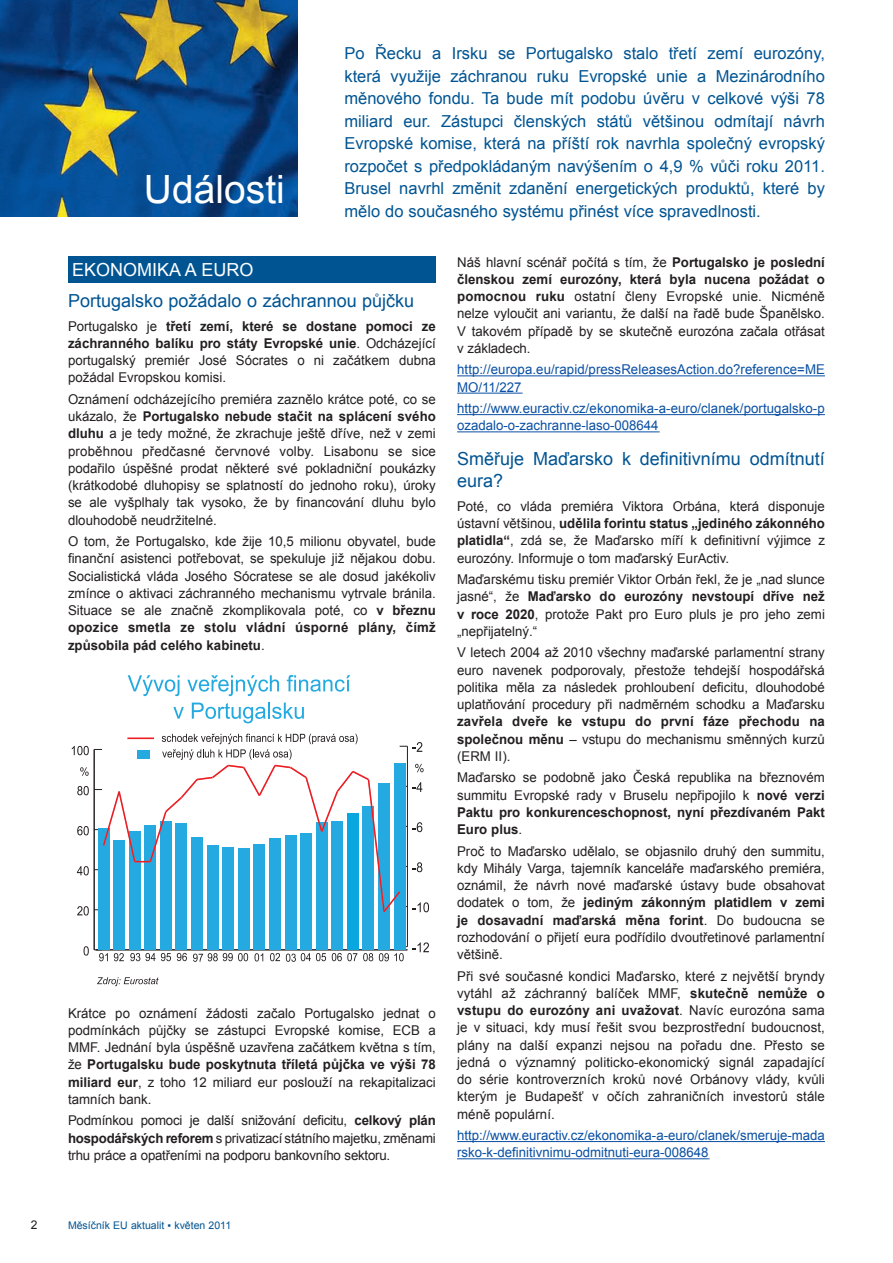
<style>
.page{position:relative;width:893px;height:1263px;background:#fff}
.page>*{position:absolute;margin:0;border:0;box-sizing:border-box;transform-origin:0 0}
.t1{font:39px "Arial";color:#fff}
.t2{font:18px/22.5px "Arial";color:#005492}
.t3{font:18px "Arial";color:#fff}
.t4{font:16.5px/22.5px "Arial";color:#005492;text-align:justify}
.t5{font:13.5px/17.2px "Arial";color:#231f20;text-align:justify}
.t6{font:13.5px/17.2px "Arial";color:#094fa3}
.t7{font:700 13.5px/17.2px "Arial";letter-spacing:.01em;color:#231f20;text-align:justify}
.t8{font:12px "Arial";color:#231f20}
.t9{font:10.5px "Arial";color:#005492}
.s1{font-weight:700}
.s2{font-weight:400}
</style>
<div class="page">
<img style="left:0;top:0;width:298px;height:217px">
<hr style="left:457px;top:375px;width:368px;height:1px;background:#094fa3">
<hr style="left:457px;top:393px;width:65px;height:1px;background:#094fa3">
<hr style="left:457px;top:414px;width:368px;height:1px;background:#094fa3">
<hr style="left:457px;top:431px;width:202px;height:1px;background:#094fa3">
<hr style="left:457px;top:1141px;width:368px;height:1px;background:#094fa3">
<hr style="left:457px;top:1158px;width:252px;height:1px;background:#094fa3">
<div style="left:68px;top:257px;width:368px;height:26px;background:#005492"></div>
<hr style="left:96px;top:949px;width:311px;height:1px;background:#231f20">
<svg style="left:84px;top:946px;width:5px;height:10px"></svg>
<svg style="left:77px;top:906px;width:12px;height:9px"></svg>
<svg style="left:77px;top:866px;width:12px;height:9px"></svg>
<svg style="left:77px;top:826px;width:12px;height:9px"></svg>
<svg style="left:77px;top:786px;width:12px;height:9px"></svg>
<svg style="left:72px;top:746px;width:17px;height:9px"></svg>
<hr style="left:94px;top:749px;width:1px;height:201px;background:#231f20">
<svg style="left:413px;top:942px;width:16px;height:10px"></svg>
<svg style="left:413px;top:902px;width:16px;height:10px"></svg>
<svg style="left:413px;top:862px;width:9px;height:10px"></svg>
<svg style="left:413px;top:822px;width:9px;height:10px"></svg>
<svg style="left:413px;top:782px;width:9px;height:10px"></svg>
<svg style="left:413px;top:742px;width:9px;height:10px"></svg>
<div style="left:98px;top:828px;width:11px;height:122px;background:#24aae1"></div>
<div style="left:114px;top:841px;width:11px;height:109px;background:#24aae1"></div>
<div style="left:129px;top:831px;width:11px;height:119px;background:#24aae1"></div>
<div style="left:145px;top:825px;width:11px;height:125px;background:#24aae1"></div>
<div style="left:160px;top:821px;width:11px;height:129px;background:#24aae1"></div>
<div style="left:176px;top:824px;width:11px;height:126px;background:#24aae1"></div>
<div style="left:191px;top:837px;width:12px;height:113px;background:#24aae1"></div>
<div style="left:207px;top:845px;width:11px;height:105px;background:#24aae1"></div>
<div style="left:223px;top:847px;width:11px;height:103px;background:#24aae1"></div>
<div style="left:238px;top:849px;width:11px;height:101px;background:#24aae1"></div>
<div style="left:254px;top:844px;width:11px;height:106px;background:#24aae1"></div>
<div style="left:269px;top:838px;width:12px;height:112px;background:#24aae1"></div>
<div style="left:285px;top:836px;width:11px;height:114px;background:#24aae1"></div>
<div style="left:301px;top:833px;width:11px;height:117px;background:#24aae1"></div>
<div style="left:316px;top:822px;width:11px;height:128px;background:#24aae1"></div>
<div style="left:332px;top:822px;width:11px;height:128px;background:#24aae1"></div>
<div style="left:347px;top:813px;width:11px;height:137px;background:#08a7e0"></div>
<div style="left:363px;top:806px;width:11px;height:144px;background:#24aae1"></div>
<div style="left:378px;top:783px;width:12px;height:167px;background:#24aae1"></div>
<div style="left:394px;top:763px;width:11px;height:187px;background:#24aae1"></div>
<svg style="left:379px;top:953px;width:25px;height:8px"></svg>
<svg style="left:363px;top:953px;width:10px;height:8px"></svg>
<svg style="left:332px;top:953px;width:25px;height:8px"></svg>
<svg style="left:286px;top:953px;width:40px;height:9px"></svg>
<svg style="left:270px;top:953px;width:10px;height:8px"></svg>
<svg style="left:255px;top:953px;width:8px;height:8px"></svg>
<svg style="left:193px;top:953px;width:55px;height:9px"></svg>
<svg style="left:177px;top:953px;width:10px;height:8px"></svg>
<svg style="left:161px;top:953px;width:10px;height:8px"></svg>
<svg style="left:130px;top:953px;width:25px;height:8px"></svg>
<svg style="left:114px;top:953px;width:10px;height:8px"></svg>
<svg style="left:99px;top:953px;width:9px;height:8px"></svg>
<svg style="left:128px;top:675px;width:52px;height:21px"></svg>
<svg style="left:187px;top:675px;width:92px;height:21px"></svg>
<svg style="left:287px;top:675px;width:63px;height:17px"></svg>
<svg style="left:173px;top:707px;width:11px;height:12px"></svg>
<svg style="left:192px;top:702px;width:112px;height:21px"></svg>
<svg style="left:97px;top:977px;width:62px;height:9px"></svg>
<svg style="left:80px;top:767px;width:9px;height:9px"></svg>
<svg style="left:415px;top:764px;width:9px;height:8px"></svg>
<svg style="left:102px;top:734px;width:300px;height:180px"></svg>
<p class="t8" style="left:31px;top:1217px;width:8px">2</p>
<h1 class="t1" style="left:144px;top:163px;width:142px">Události</h1>
<p class="t4" style="left:344px;top:42px;width:482px">Po Řecku a Irsku se Portugalsko stalo třetí zemí eurozóny, která využije záchranou ruku Evropské unie a Mezinárodního měnového fondu. Ta bude mít podobu úvěru v celkové výši 78 miliard eur. Zástupci členských států většinou odmítají návrh Evropské komise, která na příští rok navrhla společný evropský rozpočet s předpokládaným navýšením o 4,9 % vůči roku 2011.<br>Brusel navrhl změnit zdanění energetických produktů, které by mělo do současného systému přinést více spravedlnosti.</p>
<h2 class="t3" style="left:72px;top:258px;width:183px">EKONOMIKA A EURO</h2>
<h2 class="t2" style="left:68px;top:289px;width:348px">Portugalsko požádalo o záchrannou půjčku</h2>
<p class="t5" style="left:68px;top:317px;width:369px">Portugalsko je <span class="s1">třetí zemí, které se dostane pomoci ze záchranného balíku pro státy Evropské unie</span>. Odcházející portugalský premiér José Sócrates o ni začátkem dubna požádal Evropskou komisi.</p>
<p class="t5" style="left:68px;top:391px;width:369px">Oznámení odcházejícího premiéra zaznělo krátce poté, co se ukázalo, že <span class="s1">Portugalsko nebude stačit na splácení svého dluhu</span> a je tedy možné, že zkrachuje ještě dříve, než v zemi proběhnou předčasné červnové volby. Lisabonu se sice podařilo úspěšné prodat některé své pokladniční poukázky (krátkodobé dluhopisy se splatností do jednoho roku), úroky se ale vyšplhaly tak vysoko, že by financování dluhu bylo dlouhodobě neudržitelné.</p>
<p class="t5" style="left:68px;top:533px;width:369px">O tom, že Portugalsko, kde žije 10,5 milionu obyvatel, bude finanční asistenci potřebovat, se spekuluje již nějakou dobu.<br>Socialistická vláda Josého Sócratese se ale dosud jakékoliv zmínce o aktivaci záchranného mechanismu vytrvale bránila.<br>Situace se ale značně zkomplikovala poté, co <span class="s1">v březnu opozice smetla ze stolu vládní úsporné plány, čímž způsobila pád celého kabinetu</span>.</p>
<p class="t5" style="left:68px;top:1004px;width:369px">Krátce po oznámení žádosti začalo Portugalsko jednat o podmínkách půjčky se zástupci Evropské komise, ECB a MMF. Jednání byla úspěšně uzavřena začátkem května s tím, že <span class="s1">Portugalsku bude poskytnuta tříletá půjčka ve výši 78 miliard eur</span>, z toho 12 miliard eur poslouží na rekapitalizaci tamních bank.</p>
<p class="t5" style="left:68px;top:1112px;width:369px">Podmínkou pomoci je další snižování deficitu, <span class="s1">celkový plán hospodářských reforem</span> s privatizací státního majetku, změnami trhu práce a opatřeními na podporu bankovního sektoru.</p>
<p class="t5" style="left:457px;top:253px;width:369px">Náš hlavní scénář počítá s tím, že <span class="s1">Portugalsko je poslední členskou zemí eurozóny, která byla nucena požádat o pomocnou ruku</span> ostatní členy Evropské unie. Nicméně nelze vyloučit ani variantu, že další na řadě bude Španělsko.<br>V takovém případě by se skutečně eurozóna začala otřásat v základech.</p>
<p class="t6" style="left:457px;top:361px;width:369px">http://europa.eu/rapid/pressReleasesAction.do?reference=ME<br>MO/11/227</p>
<p class="t6" style="left:457px;top:400px;width:369px">http://www.euractiv.cz/ekonomika-a-euro/clanek/portugalsko-p ozadalo-o-zachranne-laso-008644</p>
<h2 class="t2" style="left:457px;top:447px;width:369px">Směřuje Maďarsko k definitivnímu odmítnutí eura?</h2>
<p class="t5" style="left:457px;top:498px;width:369px">Poté, co vláda premiéra Viktora Orbána, která disponuje ústavní většinou, <span class="s1">udělila forintu status „jediného zákonného platidla“</span>, zdá se, že Maďarsko míří k definitivní výjimce z eurozóny. Informuje o tom maďarský EurActiv.</p>
<p class="t5" style="left:457px;top:571px;width:369px">Maďarskému tisku premiér Viktor Orbán řekl, že je „nad slunce jasné“, že <span class="s1">Maďarsko do eurozóny nevstoupí dříve než v roce 2020</span>, protože Pakt pro Euro pluls je pro jeho zemi „nepřijatelný.“</p>
<p class="t5" style="left:457px;top:644px;width:369px">V letech 2004 až 2010 všechny maďarské parlamentní strany euro navenek podporovaly, přestože tehdejší hospodářská politika měla za následek prohloubení deficitu, dlouhodobé uplatňování procedury při nadměrném schodku a Maďarsku</p>
<p class="t7" style="left:457px;top:713px;width:369px">zavřela dveře ke vstupu do první fáze přechodu na společnou měnu <span class="s2">– vstupu do mechanismu směnných kurzů (ERM II).</span></p>
<p class="t5" style="left:457px;top:769px;width:369px">Maďarsko se podobně jako Česká republika na březnovém summitu Evropské rady v Bruselu nepřipojilo k <span class="s1">nové verzi Paktu pro konkurenceschopnost, nyní přezdívaném Pakt Euro plus</span>.</p>
<p class="t5" style="left:457px;top:842px;width:369px">Proč to Maďarsko udělalo, se objasnilo druhý den summitu, kdy Mihály Varga, tajemník kanceláře maďarského premiéra, oznámil, že návrh nové maďarské ústavy bude obsahovat dodatek o tom, že <span class="s1">jediným zákonným platidlem v zemi je dosavadní maďarská měna forint</span>. Do budoucna se rozhodování o přijetí eura podřídilo dvoutřetinové parlamentní většině.</p>
<p class="t5" style="left:457px;top:967px;width:369px">Při své současné kondici Maďarsko, které z největší bryndy vytáhl až záchranný balíček MMF, <span class="s1">skutečně nemůže o vstupu do eurozóny ani uvažovat</span>. Navíc eurozóna sama je v situaci, kdy musí řešit svou bezprostřední budoucnost, plány na další expanzi nejsou na pořadu dne. Přesto se jedná o významný politicko-ekonomický signál zapadající do série kontroverzních kroků nové Orbánovy vlády, kvůli kterým je Budapešť v očích zahraničních investorů stále méně populární.</p>
<p class="t6" style="left:457px;top:1127px;width:369px">http://www.euractiv.cz/ekonomika-a-euro/clanek/smeruje-mada rsko-k-definitivnimu-odmitnuti-eura-008648</p>
<p class="t9" style="left:68px;top:1218px;width:165px">Měsíčník EU aktualit ▪ květen 2011</p>
</div>
